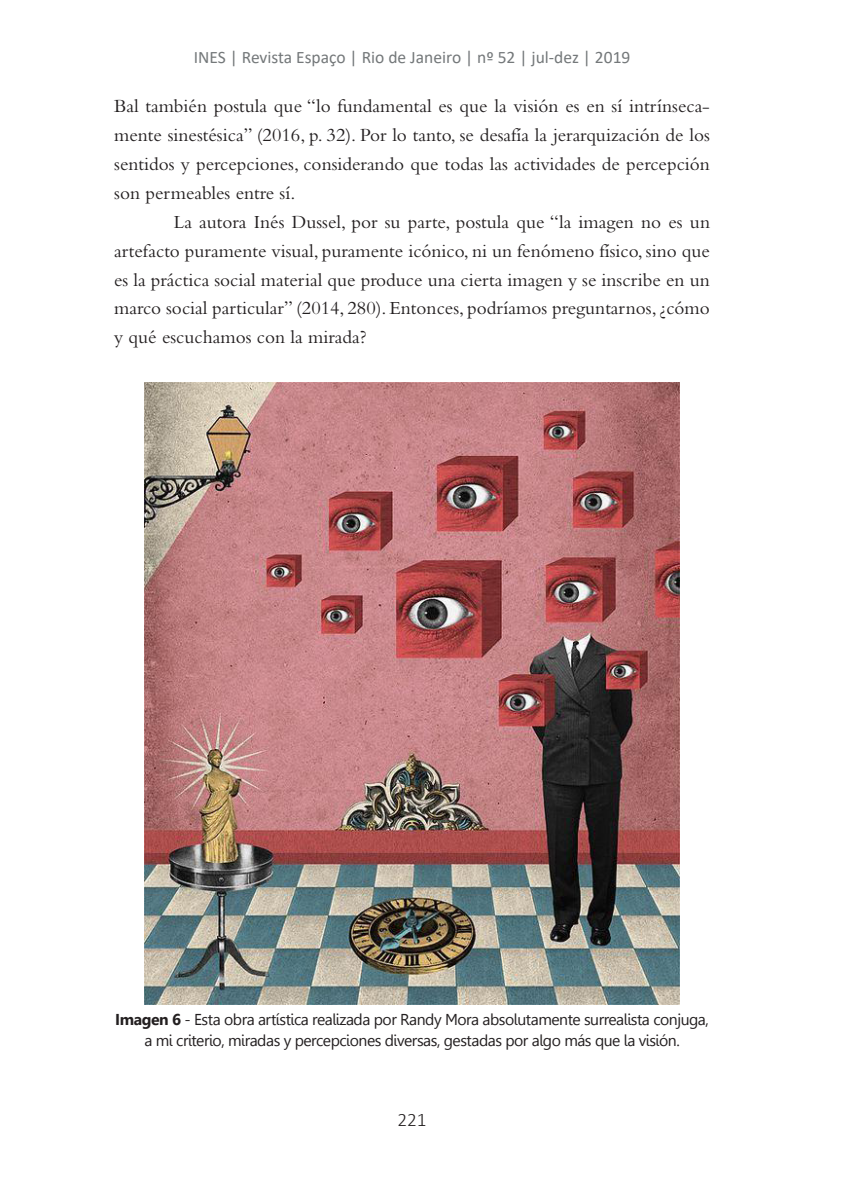
<style>
.page{position:relative;width:844px;height:1191px;background:#fff}
.page>*{position:absolute;margin:0;border:0;box-sizing:border-box;transform-origin:0 0}
.TEXTO{font:19.25px/28.9px "Bembo Std";color:#231f20;text-align:justify}
.t1{font:300 19.25px "Calibri";color:#231f20}
.t2{font:17.5px "Calibri";color:#74787a}
.legenda{font:15.75px/21px "Gisha";letter-spacing:-.03em;color:#231f20;text-align:center}
.s1{font-weight:700}
</style>
<div class="page">
<img style="left:144px;top:383px;width:535px;height:621px">
<p class="t2" style="left:194px;top:45px;width:438px">INES | Revista Espaço | Rio de Janeiro | nº 52 | jul-dez | 2019</p>
<p class="TEXTO" style="left:114px;top:91px;width:597px">Bal también postula que “lo fundamental es que la visión es en sí intrínseca&shy;mente sinestésica” (2016, p. 32). Por lo tanto, se desafía la jerarquización de los sentidos y percepciones, considerando que todas las actividades de percepción son permeables entre sí.</p>
<p class="TEXTO" style="left:114px;top:207px;width:597px;text-indent:60px">La autora Inés Dussel, por su parte, postula que “la imagen no es un artefacto puramente visual, puramente icónico, ni un fenómeno físico, sino que es la práctica social material que produce una cierta imagen y se inscribe en un marco social particular” (2014, 280). Entonces, podríamos preguntarnos, ¿cómo y qué escuchamos con la mirada?</p>
<p class="legenda" style="left:115px;top:1009px;width:595px"><span class="s1">Imagen 6</span> - Esta obra artística realizada por Randy Mora absolutamente surrealista conjuga, a mi criterio, miradas y percepciones diversas, gestadas por algo más que la visión.</p>
<p class="t1" style="left:397px;top:1107px;width:31px">221</p>
</div>
